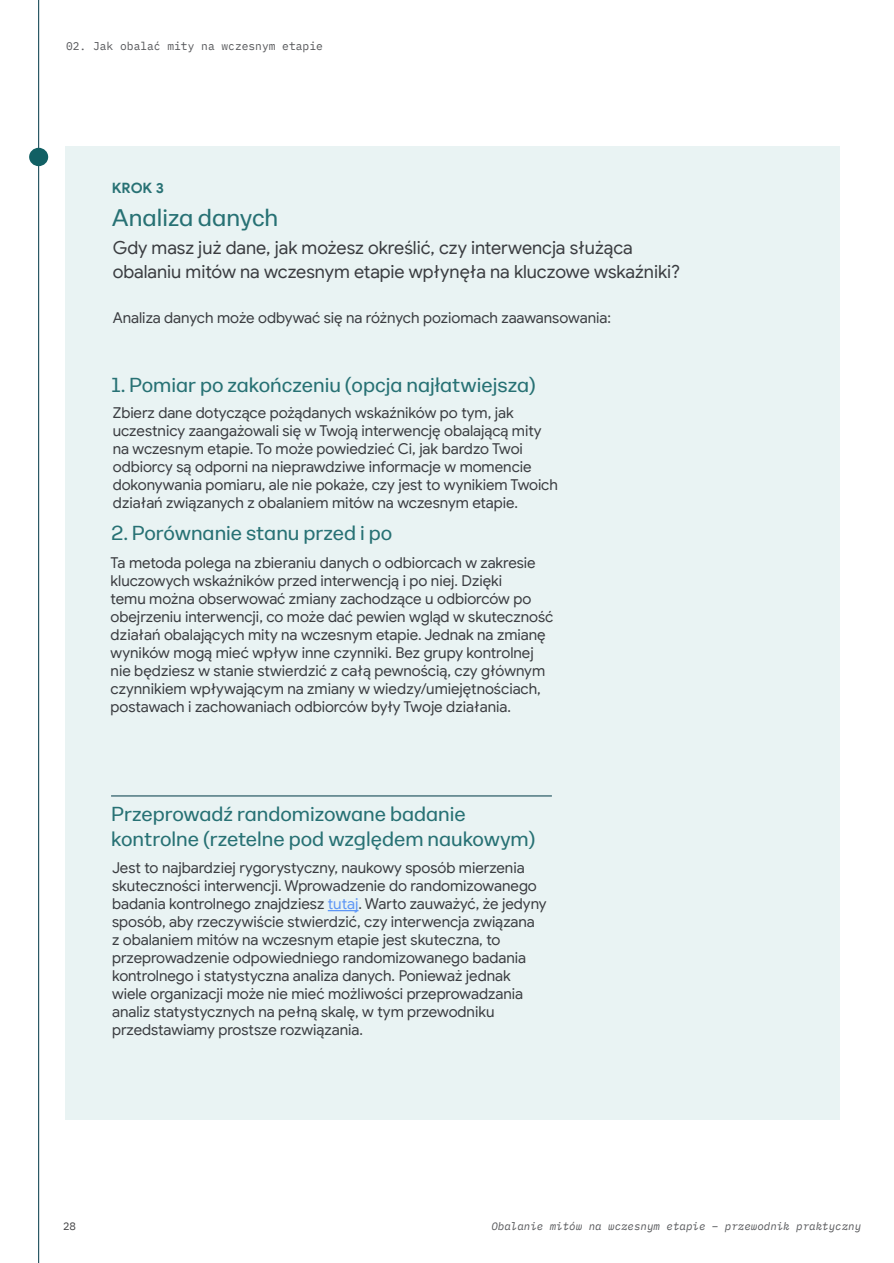
<style>
.page{position:relative;width:894px;height:1263px;background:#fff}
.page>*{position:absolute;margin:0;border:0;box-sizing:border-box;transform-origin:0 0}
.t1{font:24px "Jigsaw Sans";color:#277174}
.t2{font:20.25px/24.3px "Jigsaw Sans";color:#277174}
.t3{font:18px/24px "Google Sans";color:#3a3c40}
.t4{font:15px/18px "Google Sans";color:#3a3c40}
.t5{font:700 14.25px "Google Sans";color:#277174}
.t6{font:11.25px "IBM Plex Mono";color:#57585b}
.t7{font:italic 10.8px "IBM Plex Mono";color:#57585b}
.t8{font:10.8px "IBM Plex Mono";color:#404042}
.s1{color:#5d96f6}
</style>
<div class="page">
<hr style="left:38px;top:0;width:1px;height:1263px;background:#003846">
<div style="left:65px;top:146px;width:774px;height:974px;background:#e9f3f3"></div>
<hr style="left:111px;top:795px;width:440px;height:1px;background:#003846">
<hr style="left:327px;top:910px;width:31px;height:1px;background:#5d96f6">
<div style="left:29px;top:148px;width:19px;height:18px;background:#116064;border-radius:50%"></div>
<p class="t6" style="left:66px;top:38px;width:258px">02. Jak obalać mity na wczesnym etapie</p>
<p class="t5" style="left:112px;top:179px;width:53px">KROK 3</p>
<p class="t1" style="left:112px;top:203px;width:168px">Analiza danych</p>
<p class="t3" style="left:113px;top:236px;width:569px">Gdy masz już dane, jak możesz określić, czy interwencja służąca obalaniu mitów na wczesnym etapie wpłynęła na kluczowe wskaźniki?</p>
<p class="t4" style="left:113px;top:309px;width:499px">Analiza danych może odbywać się na różnych poziomach zaawansowania:</p>
<p class="t2" style="left:111px;top:373px;width:425px">1. Pomiar po zakończeniu (opcja najłatwiejsza)</p>
<p class="t4" style="left:113px;top:403px;width:446px">Zbierz dane dotyczące pożądanych wskaźników po tym, jak uczestnicy zaangażowali się w Twoją interwencję obalającą mity na wczesnym etapie. To może powiedzieć Ci, jak bardzo Twoi odbiorcy są odporni na nieprawdziwe informacje w momencie dokonywania pomiaru, ale nie pokaże, czy jest to wynikiem Twoich działań związanych z obalaniem mitów na wczesnym etapie.</p>
<p class="t2" style="left:111px;top:521px;width:282px">2. Porównanie stanu przed i po</p>
<p class="t4" style="left:111px;top:554px;width:444px">Ta metoda polega na zbieraniu danych o odbiorcach w zakresie kluczowych wskaźników przed interwencją i po niej. Dzięki<br>temu można obserwować zmiany zachodzące u odbiorców po obejrzeniu interwencji, co może dać pewien wgląd w skuteczność działań obalających mity na wczesnym etapie. Jednak na zmianę wyników mogą mieć wpływ inne czynniki. Bez grupy kontrolnej nie będziesz w stanie stwierdzić z całą pewnością, czy głównym czynnikiem wpływającym na zmiany w wiedzy/umiejętnościach, postawach i zachowaniach odbiorców były Twoje działania.</p>
<p class="t2" style="left:111px;top:802px;width:425px">Przeprowadź randomizowane badanie kontrolne (rzetelne pod względem naukowym)</p>
<p class="t4" style="left:112px;top:858px;width:436px">Jest to najbardziej rygorystyczny, naukowy sposób mierzenia skuteczności interwencji. Wprowadzenie do randomizowanego badania kontrolnego znajdziesz <span class="s1">tutaj</span>. Warto zauważyć, że jedyny sposób, aby rzeczywiście stwierdzić, czy interwencja związana<br>z obalaniem mitów na wczesnym etapie jest skuteczna, to przeprowadzenie odpowiedniego randomizowanego badania kontrolnego i statystyczna analiza danych. Ponieważ jednak wiele organizacji może nie mieć możliwości przeprowadzania analiz statystycznych na pełną skalę, w tym przewodniku przedstawiamy prostsze rozwiązania.</p>
<p class="t8" style="left:63px;top:1217px;width:14px">28</p>
<p class="t7" style="left:491px;top:1217px;width:371px">Obalanie mitów na wczesnym etapie – przewodnik praktyczny</p>
</div>
